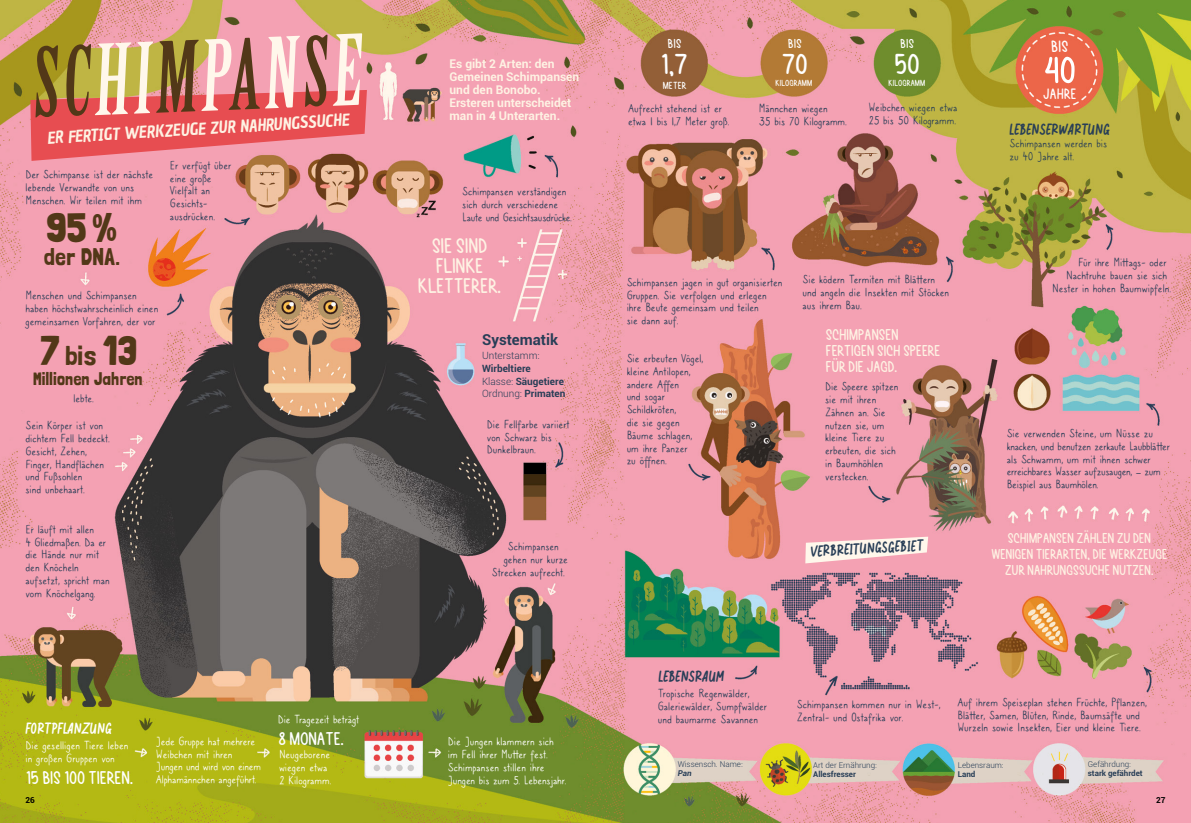
<style>
.page{position:relative;width:1191px;height:823px;background:#fff}
.page>*{position:absolute;margin:0;border:0;box-sizing:border-box;transform-origin:0 0}
.t1{font:95px "Birch Std";color:#523818}
.t2{font:55px "Pumpkin Cheesecake";color:#fff}
.t3{font:42px "Pumpkin Cheesecake";color:#fff}
.t4{font:41px "Londrina Solid";color:#523818}
.t5{font:31px "Pumpkin Cheesecake";letter-spacing:-.055em;color:#fef2e3}
.t6{font:26.9px "Pumpkin Cheesecake";letter-spacing:-.055em;color:#fff}
.t7{font:24px "Londrina Solid";letter-spacing:.005em;color:#523818}
.t8{font:24px "Pumpkin Cheesecake";color:#fff}
.t9{font:23px "Pumpkin Cheesecake";letter-spacing:-.055em;color:#fef2e3}
.t10{font:22px "Pumpkin Cheesecake";letter-spacing:-.04em;color:#fff}
.t11{font:21px/16px "Pumpkin Cheesecake";letter-spacing:-.055em;color:#fef2e3;text-align:center}
.t12{font:19px "Pumpkin Cheesecake";letter-spacing:-.04em;color:#fff}
.t13{font:18px "Londrina Solid";color:#523818}
.t14{font:italic 16px "Chau Philomene One";color:#fef2e3}
.t15{font:700 15px "Roboto";color:#283e57}
.t16{font:15px "Pumpkin Cheesecake";letter-spacing:-.04em;color:#fff}
.t17{font:13px "Jungle Monkey Personal Use";letter-spacing:.03em;color:#283e57}
.t18{font:13px "Pumpkin Cheesecake";letter-spacing:-.04em;color:#fff}
.t19{font:13px "Jungle Monkey Personal Use";letter-spacing:.03em;color:#fff}
.t20{font:12.8px/12.8px "Caroni";color:#283e57}
.t21{font:12.8px/12.8px "Caroni";color:#fff}
.t22{font:12.8px/12.8px "Caroni";letter-spacing:-.02em;color:#283e57}
.t23{font:700 12px/13px "Roboto";color:#fef2e3}
.t24{font:700 10px/12.7px "Roboto";color:#283e57}
.t25{font:300 10px "Roboto";color:#283e57}
.t26{font:700 8.2px "Roboto";color:#000}
.t27{font:300 8px "Roboto";color:#283e57}
.t28{font:700 8px "Roboto";color:#283e57}
.t29{font:italic 700 8px "Roboto";color:#283e57}
.s1{color:#fff7eb}
.s2{font-size:27px}
.s3{font-weight:300}
</style>
<div class="page">
<img style="left:0;top:0;width:1191px;height:822px">
<svg style="left:30px;top:90px;width:337px;height:71px;background:#e66264"></svg>
<svg style="left:805px;top:536px;width:123px;height:27px;background:#fbdad8"></svg>
<h1 class="t1" style="left:29px;top:29px;width:331px;rotate:-2deg">SC<span class="s1">HI</span>M<span class="s1">P</span>A<span class="s1">N</span>S<span class="s1">E</span></h1>
<p class="t14" style="left:46px;top:129px;width:304px;rotate:-4deg">ER FERTIGT WERKZEUGE ZUR NAHRUNGSSUCHE</p>
<p class="t20" style="left:26px;top:168px;width:129px">Der Schimpanse ist der nächste lebende Verwandte von uns<br>Menschen. Wir teilen mit ihm</p>
<h3 class="t4" style="left:47px;top:204px;width:72px">95%</h3>
<h3 class="t7" style="left:44px;top:243px;width:77px">der DNA.</h3>
<p class="t20" style="left:26px;top:289px;width:134px">Menschen und Schimpansen haben höchstwahrscheinlich einen gemeinsamen Vorfahren, der vor</p>
<h3 class="t4" style="left:40px;top:326px;width:99px">7 <span class="s2">bis</span> 13</h3>
<h3 class="t13" style="left:33px;top:368px;width:111px">Millionen Jahren</h3>
<p class="t20" style="left:73px;top:392px;width:22px">lebte.</p>
<p class="t20" style="left:170px;top:159px;width:63px">Er verfügt über eine große<br>Vielfalt an<br>Gesichts&shy;ausdrücken.</p>
<p class="t23" style="left:449px;top:57px;width:131px">Es gibt 2 Arten: den<br>Gemeinen Schimpansen und den Bonobo.<br>Ersteren unterscheidet man in 4 Unterarten.</p>
<p class="t20" style="left:462px;top:185px;width:111px">Schimpansen verständigen sich durch verschiedene<br>Laute und Gesichtsausdrücke.</p>
<h3 class="t5" style="left:431px;top:233px;width:59px">Sie sind</h3>
<h3 class="t5" style="left:435px;top:253px;width:51px">flinke</h3>
<h3 class="t5" style="left:417px;top:273px;width:86px">Kletterer.</h3>
<p class="t15" style="left:482px;top:328px;width:78px">Systematik</p>
<p class="t25" style="left:482px;top:348px;width:59px">Unterstamm:</p>
<p class="t24" style="left:482px;top:361px;width:85px">Wirbeltiere<br><span class="s3">Klasse:</span> Säugetiere<br><span class="s3">Ordnung:</span> Primaten</p>
<p class="t20" style="left:26px;top:419px;width:86px">Sein Körper ist von dichtem Fell bedeckt.<br>Gesicht, Zehen,<br>Finger, Handflächen und Fußsohlen<br>sind unbehaart.</p>
<p class="t20" style="left:487px;top:418px;width:84px">Die Fellfarbe variiert von Schwarz bis<br>Dunkelbraun.</p>
<p class="t20" style="left:26px;top:522px;width:86px">Er läuft mit allen<br>4 Gliedmaßen. Da er die Hände nur mit den Knöcheln aufsetzt, spricht man vom Knöchelgang.</p>
<p class="t20" style="left:508px;top:540px;width:53px">Schimpansen</p>
<p class="t20" style="left:504px;top:553px;width:66px">gehen nur kurze</p>
<p class="t20" style="left:492px;top:566px;width:75px">Strecken aufrecht.</p>
<p class="t19" style="left:26px;top:718px;width:88px">FORTPFLANZUNG</p>
<h3 class="t6" style="left:26px;top:766px;width:110px">15 bis 100 Tieren.</h3>
<p class="t21" style="left:26px;top:738px;width:104px">Die geselligen Tiere leben in großen Gruppen von</p>
<p class="t21" style="left:156px;top:734px;width:106px">Jede Gruppe hat mehrere<br>Weibchen mit ihren<br>Jungen und wird von einem<br>Alphamännchen angeführt.</p>
<p class="t21" style="left:278px;top:713px;width:83px">Die Tragezeit beträgt</p>
<h3 class="t6" style="left:278px;top:727px;width:68px">8 Monate.</h3>
<p class="t21" style="left:448px;top:735px;width:120px">Die Jungen klammern sich im Fell ihrer Mutter fest.<br>Schimpansen stillen ihre<br>Jungen bis zum 5. Lebensjahr.</p>
<p class="t21" style="left:279px;top:748px;width:54px">Neugeborene wiegen etwa<br>2 Kilogramm.</p>
<h3 class="t12" style="left:667px;top:36px;width:16px">bis</h3>
<p class="t16" style="left:662px;top:79px;width:26px">Meter</p>
<h3 class="t3" style="left:660px;top:48px;width:30px">1,7</h3>
<h3 class="t12" style="left:787px;top:36px;width:16px">bis</h3>
<p class="t18" style="left:775px;top:78px;width:39px">Kilogramm</p>
<p class="t18" style="left:888px;top:78px;width:39px">Kilogramm</p>
<h3 class="t12" style="left:900px;top:36px;width:16px">bis</h3>
<h3 class="t3" style="left:893px;top:48px;width:29px">50</h3>
<h3 class="t3" style="left:781px;top:48px;width:30px">70</h3>
<p class="t20" style="left:628px;top:102px;width:103px">Aufrecht stehend ist er etwa 1 bis 1,7 Meter groß.</p>
<p class="t20" style="left:759px;top:102px;width:90px">Männchen wiegen<br>35 bis 70 Kilogramm.</p>
<p class="t20" style="left:868px;top:101px;width:91px">Weibchen wiegen etwa<br>25 bis 50 Kilogramm.</p>
<h3 class="t8" style="left:1050px;top:37px;width:20px">bis</h3>
<h2 class="t2" style="left:1042px;top:49px;width:36px">40</h2>
<p class="t17" style="left:1009px;top:119px;width:102px">LEBENSERWARTUNG</p>
<h3 class="t10" style="left:1042px;top:85px;width:36px">Jahre</h3>
<p class="t20" style="left:1009px;top:138px;width:99px">Schimpansen werden bis zu 40 Jahre alt.</p>
<p class="t20" style="left:626px;top:276px;width:157px">Schimpansen jagen in gut organisierten<br>Gruppen. Sie verfolgen und erlegen ihre Beute gemeinsam und teilen<br>sie dann auf.</p>
<p class="t20" style="left:626px;top:352px;width:78px">Sie erbeuten Vögel, kleine Antilopen, andere Affen<br>und sogar<br>Schildkröten,<br>die sie gegen<br>Bäume schlagen, um ihre Panzer<br>zu öffnen.</p>
<p class="t20" style="left:802px;top:273px;width:148px">Sie ködern Termiten mit Blättern und angeln die Insekten mit Stöcken aus ihrem Bau.</p>
<h3 class="t9" style="left:825px;top:325px;width:75px">Schimpansen</h3>
<h3 class="t9" style="left:825px;top:341px;width:117px">fertigen sich Speere</h3>
<h3 class="t9" style="left:825px;top:357px;width:74px">für die Jagd.</h3>
<p class="t20" style="left:825px;top:380px;width:75px">Die Speere spitzen sie mit ihren<br>Zähnen an. Sie nutzen sie, um kleine Tiere zu erbeuten, die sich in Baumhöhlen verstecken.</p>
<p class="t17" style="left:810px;top:541px;width:114px;rotate:-3deg">VERBREITUNGSGEBIET</p>
<p class="t20" style="left:1078px;top:256px;width:90px">Für ihre Mittags- oder</p>
<p class="t20" style="left:1066px;top:269px;width:102px">Nachtruhe bauen sie sich</p>
<p class="t20" style="left:1052px;top:282px;width:120px">Nester in hohen Baumwipfeln.</p>
<p class="t22" style="left:1006px;top:427px;width:165px">Sie verwenden Steine, um Nüsse zu knacken, und benutzen zerkaute Laubblätter als Schwamm, um mit ihnen schwer erreichbares Wasser aufzusaugen, – zum Beispiel aus Baumhölen.</p>
<h3 class="t11" style="left:990px;top:530px;width:179px">Schimpansen zählen zu den wenigen Tierarten, die Werkzeuge zur Nahrungssuche nutzen.</h3>
<p class="t17" style="left:658px;top:666px;width:67px">LEBENSRAUM</p>
<p class="t20" style="left:658px;top:687px;width:111px">Tropische Regenwälder,<br>Galeriewälder, Sumpfwälder und baumarme Savannen</p>
<p class="t27" style="left:677px;top:758px;width:66px">Wissensch. Name:</p>
<p class="t29" style="left:677px;top:767px;width:15px">Pan</p>
<p class="t20" style="left:797px;top:698px;width:145px">Schimpansen kommen nur in West-,<br>Zentral- und Ostafrika vor.</p>
<p class="t27" style="left:813px;top:759px;width:65px">Art der Ernährung:</p>
<p class="t28" style="left:813px;top:768px;width:44px">Allesfresser</p>
<p class="t20" style="left:957px;top:695px;width:191px">Auf ihrem Speiseplan stehen Früchte, Pflanzen,<br>Blätter, Samen, Blüten, Rinde, Baumsäfte und<br>Wurzeln sowie Insekten, Eier und kleine Tiere.</p>
<p class="t27" style="left:957px;top:759px;width:47px">Lebensraum:</p>
<p class="t28" style="left:957px;top:768px;width:19px">Land</p>
<p class="t27" style="left:1087px;top:758px;width:45px">Gefährdung:</p>
<p class="t28" style="left:1087px;top:767px;width:56px">stark gefährdet</p>
<p class="t26" style="left:26px;top:794px;width:11px">26</p>
<p class="t26" style="left:1156px;top:794px;width:11px">27</p>
</div>
